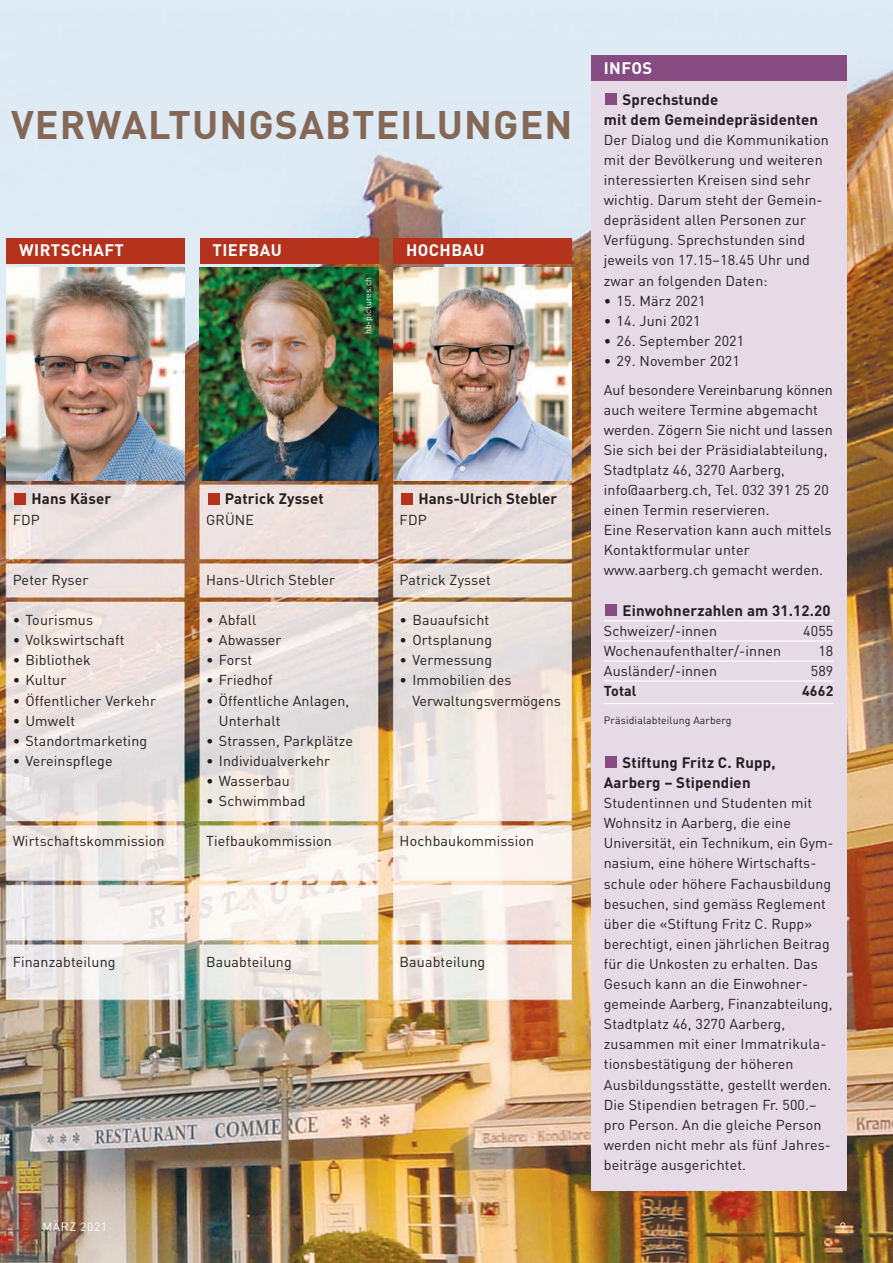
<style>
.page{position:relative;width:893px;height:1263px;background:#fff}
.page>*{position:absolute;margin:0;border:0;box-sizing:border-box;transform-origin:0 0}
.t1{font:700 39.3px "DIN";letter-spacing:.025em;color:#846755}
.t2{font:700 16.5px "DIN";letter-spacing:.025em;color:#fff}
.t3{font:700 15px/20.1px "DIN";letter-spacing:.01em;color:#231f20}
.t4{font:14.25px/20.1px "DIN";letter-spacing:.01em;color:#231f20}
.t5{font:700 14.25px "DIN";letter-spacing:.01em;color:#231f20}
.t6{font:12px "DIN";letter-spacing:.05em;color:#fff}
.t7{font:10.5px "DIN";letter-spacing:.01em;color:#231f20}
.t8{font:8.7px "DIN";letter-spacing:.01em;color:#fff}
</style>
<div class="page">
<img style="left:0;top:0;width:893px;height:1263px">
<div style="left:591px;top:58px;width:255px;height:1133px;background:#e6dae6"></div>
<hr style="left:604px;top:620px;width:229px;height:1px;background:#fff">
<hr style="left:604px;top:640px;width:229px;height:1px;background:#fff">
<hr style="left:604px;top:660px;width:229px;height:2px;background:#fff">
<hr style="left:604px;top:680px;width:229px;height:2px;background:#fff">
<hr style="left:604px;top:703px;width:229px;height:1px;background:#fff">
<div style="left:605px;top:756px;width:12px;height:12px;background:#864c81"></div>
<div style="left:605px;top:604px;width:12px;height:12px;background:#864c81"></div>
<div style="left:605px;top:93px;width:12px;height:12px;background:#864c81"></div>
<div style="left:591px;top:55px;width:255px;height:26px;background:#864c81"></div>
<div style="left:14px;top:493px;width:12px;height:11px;background:#b5331d"></div>
<div style="left:208px;top:493px;width:12px;height:11px;background:#b5331d"></div>
<div style="left:401px;top:493px;width:12px;height:11px;background:#b5331d"></div>
<img style="left:6px;top:268px;width:179px;height:212px">
<img style="left:200px;top:268px;width:178px;height:212px">
<img style="left:393px;top:268px;width:179px;height:212px">
<div style="left:6px;top:238px;width:179px;height:26px;background:#b5331d"></div>
<div style="left:200px;top:238px;width:178px;height:26px;background:#b5331d"></div>
<div style="left:393px;top:238px;width:179px;height:26px;background:#b5331d"></div>
<h1 class="t1" style="left:11px;top:102px;width:563px">VERWALTUNGSABTEILUNGEN</h1>
<p class="t2" style="left:19px;top:241px;width:106px">WIRTSCHAFT</p>
<p class="t2" style="left:213px;top:241px;width:71px">TIEFBAU</p>
<p class="t2" style="left:406px;top:241px;width:80px">HOCHBAU</p>
<p class="t8" style="left:363px;top:334px;width:59px;rotate:-90deg">hb-pictures.ch</p>
<p class="t3" style="left:31px;top:489px;width:81px">Hans Käser</p>
<p class="t4" style="left:13px;top:510px;width:29px">FDP</p>
<p class="t3" style="left:225px;top:489px;width:100px">Patrick Zysset</p>
<p class="t4" style="left:206px;top:510px;width:49px">GRÜNE</p>
<p class="t3" style="left:418px;top:489px;width:141px">Hans-Ulrich Stebler</p>
<p class="t4" style="left:400px;top:510px;width:29px">FDP</p>
<p class="t4" style="left:13px;top:570px;width:77px">Peter Ryser</p>
<p class="t4" style="left:13px;top:610px;width:82px">• Tourismus</p>
<p class="t4" style="left:13px;top:630px;width:113px">• Volkswirtschaft</p>
<p class="t4" style="left:13px;top:650px;width:80px">• Bibliothek</p>
<p class="t4" style="left:13px;top:670px;width:55px">• Kultur</p>
<p class="t4" style="left:13px;top:690px;width:145px">• Öffentlicher Verkehr</p>
<p class="t4" style="left:13px;top:711px;width:64px">• Umwelt</p>
<p class="t4" style="left:13px;top:731px;width:136px">• Standortmarketing</p>
<p class="t4" style="left:13px;top:751px;width:101px">• Vereinspflege</p>
<p class="t4" style="left:13px;top:831px;width:153px">Wirtschaftskommission</p>
<p class="t4" style="left:206px;top:570px;width:130px">Hans-Ulrich Stebler</p>
<p class="t4" style="left:206px;top:610px;width:52px">• Abfall</p>
<p class="t4" style="left:206px;top:630px;width:77px">• Abwasser</p>
<p class="t4" style="left:206px;top:650px;width:48px">• Forst</p>
<p class="t4" style="left:206px;top:670px;width:68px">• Friedhof</p>
<p class="t4" style="left:219px;top:690px;width:132px;text-indent:-13px">• Öffentliche Anlagen,<br>Unterhalt</p>
<p class="t4" style="left:206px;top:731px;width:149px">• Strassen, Parkplätze</p>
<p class="t4" style="left:206px;top:751px;width:126px">• Individualverkehr</p>
<p class="t4" style="left:206px;top:771px;width:85px">• Wasserbau</p>
<p class="t4" style="left:206px;top:791px;width:101px">• Schwimmbad</p>
<p class="t4" style="left:206px;top:831px;width:127px">Tiefbaukommission</p>
<p class="t4" style="left:400px;top:570px;width:93px">Patrick Zysset</p>
<p class="t4" style="left:400px;top:610px;width:91px">• Bauaufsicht</p>
<p class="t4" style="left:400px;top:630px;width:94px">• Ortsplanung</p>
<p class="t4" style="left:400px;top:650px;width:94px">• Vermessung</p>
<p class="t4" style="left:412px;top:670px;width:150px;text-indent:-13px">• Immobilien des<br>Verwaltungsvermögens</p>
<p class="t4" style="left:400px;top:831px;width:136px">Hochbaukommission</p>
<p class="t4" style="left:13px;top:952px;width:104px">Finanzabteilung</p>
<p class="t4" style="left:206px;top:952px;width:87px">Bauabteilung</p>
<p class="t4" style="left:400px;top:952px;width:87px">Bauabteilung</p>
<p class="t2" style="left:604px;top:58px;width:50px">INFOS</p>
<p class="t3" style="left:604px;top:89px;width:216px;text-indent:19px">Sprechstunde<br>mit dem Gemeindepräsidenten</p>
<p class="t4" style="left:604px;top:130px;width:226px">Der Dialog und die Kommunikation mit der Bevölkerung und weiteren interessierten Kreisen sind sehr wichtig. Darum steht der Gemein&shy;depräsident allen Personen zur<br>Verfügung. Sprechstunden sind jeweils von 17.15–18.45 Uhr und zwar an folgenden Daten:</p>
<p class="t4" style="left:604px;top:291px;width:103px">• 15. März 2021</p>
<p class="t4" style="left:604px;top:311px;width:98px">• 14. Juni 2021</p>
<p class="t4" style="left:604px;top:331px;width:142px">• 26. September 2021</p>
<p class="t4" style="left:604px;top:347px;width:231px;line-height:28.7px">• 29. November 2021<br>Auf besondere Vereinbarung können</p>
<p class="t4" style="left:604px;top:400px;width:230px">auch weitere Termine abgemacht werden. Zögern Sie nicht und lassen<br>Sie sich bei der Präsidialabteilung,<br>Stadtplatz 46, 3270 Aarberg, info@aarberg.ch, Tel. 032 391 25 20 einen Termin reservieren.<br>Eine Reservation kann auch mittels<br>Kontaktformular unter www.aarberg.ch gemacht werden.</p>
<p class="t3" style="left:622px;top:600px;width:210px">Einwohnerzahlen am 31.12.20</p>
<p class="t4" style="left:604px;top:621px;width:115px">Schweizer/-innen</p>
<p class="t4" style="left:803px;top:621px;width:32px">4055</p>
<p class="t4" style="left:604px;top:641px;width:179px">Wochenaufenthalter/-innen</p>
<p class="t4" style="left:818px;top:641px;width:17px">18</p>
<p class="t4" style="left:604px;top:661px;width:115px">Ausländer/-innen</p>
<p class="t4" style="left:811px;top:661px;width:24px">589</p>
<p class="t5" style="left:604px;top:683px;width:34px">Total</p>
<p class="t5" style="left:802px;top:683px;width:33px">4662</p>
<p class="t7" style="left:604px;top:714px;width:129px">Präsidialabteilung Aarberg</p>
<p class="t3" style="left:604px;top:753px;width:173px;text-indent:19px">Stiftung Fritz C. Rupp,<br>Aarberg – Stipendien</p>
<p class="t4" style="left:604px;top:793px;width:231px">Studentinnen und Studenten mit Wohnsitz in Aarberg, die eine Universität, ein Technikum, ein Gym&shy;nasium, eine höhere Wirtschafts&shy;schule oder höhere Fachausbildung besuchen, sind gemäss Reglement über die «Stiftung Fritz C. Rupp» berechtigt, einen jährlichen Beitrag für die Unkosten zu erhalten. Das Gesuch kann an die Einwohner&shy;gemeinde Aarberg, Finanzabteilung, Stadtplatz 46, 3270 Aarberg, zusammen mit einer Immatrikula&shy;tionsbestätigung der höheren Ausbildungsstätte, gestellt werden.<br>Die Stipendien betragen Fr. 500.– pro Person. An die gleiche Person werden nicht mehr als fünf Jahres&shy;beiträge ausgerichtet.</p>
<p class="t6" style="left:43px;top:1220px;width:66px">MÄRZ 2021</p>
<p class="t6" style="left:840px;top:1220px;width:8px">9</p>
</div>
